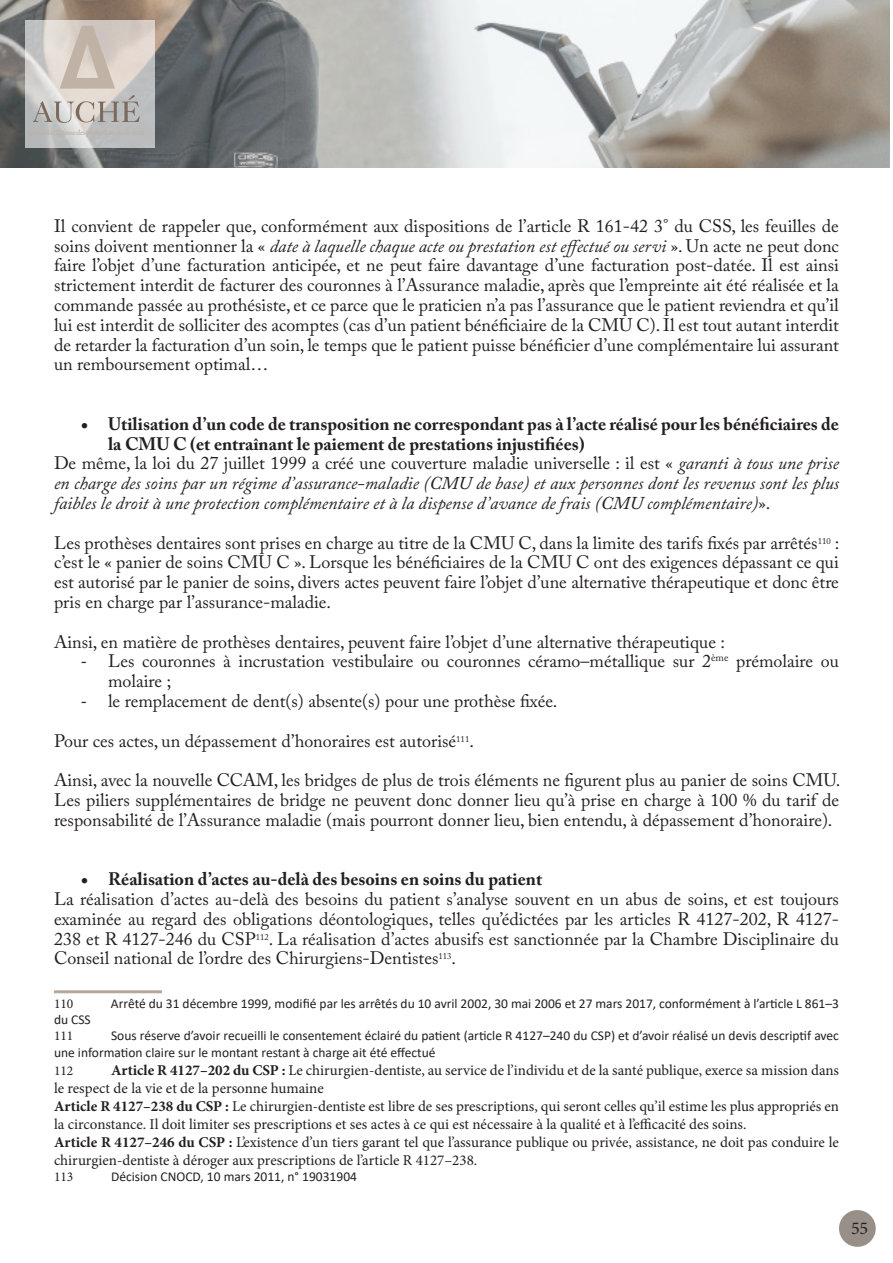
<style>
.page{position:relative;width:893px;height:1263px;background:#fff}
.page>*{position:absolute;margin:0;border:0;box-sizing:border-box;transform-origin:0 0}
.t1{font:18px/19.8px "Adobe Caslon Pro";color:#231f20;text-align:justify}
.t2{font:italic 18px/19.8px "Adobe Caslon Pro";color:#231f20;text-align:justify}
.t3{font:700 18px/19.8px "Adobe Caslon Pro";color:#231f20}
.t4{font:18px "Minion Pro";color:#231f20}
.Style_de_paragraphe_2{font:15px/18px "Minion Pro";color:#231f20}
.Style_de_paragraphe_2-2{font:13.5px/16.2px "Calibri";color:#231f20}
.Style_de_paragraphe_2-3{font:13.5px "Minion Pro";color:#231f20}
.s1{font-style:italic}
.s2{font-style:normal}
.s3{font-family:"Calibri"}
.s4{font-weight:700}
</style>
<div class="page">
<img style="left:0;top:0;width:889px;height:168px">
<svg style="left:26px;top:21px;width:129px;height:127px"></svg>
<svg style="left:60px;top:26px;width:55px;height:63px"></svg>
<svg style="left:33px;top:95px;width:107px;height:28px"></svg>
<div style="left:839px;top:1210px;width:37px;height:37px;background:#988f88;border-radius:50%"></div>
<hr style="left:54px;top:990px;width:108px;height:3px;background:#b6a99c">
<p class="t1" style="left:54px;top:216px;width:786px">Il convient de rappeler que, conformément aux dispositions de l’article R 161-42 3° du CSS, les feuilles de soins doivent mentionner la « <span class="s1">date à laquelle chaque acte ou prestation est effectué ou servi</span> ». Un acte ne peut donc faire l’objet d’une facturation anticipée, et ne peut faire davantage d’une facturation post-datée. Il est ainsi strictement interdit de facturer des couronnes à l’Assurance maladie, après que l’empreinte ait été réalisée et la commande passée au prothésiste, et ce parce que le praticien n’a pas l’assurance que le patient reviendra et qu’il lui est interdit de solliciter des acomptes (cas d’un patient bénéficiaire de la CMU C). Il est tout autant interdit de retarder la facturation d’un soin, le temps que le patient puisse bénéficier d’une complémentaire lui assurant un remboursement optimal…</p>
<p class="t3" style="left:108px;top:414px;width:732px;text-indent:-27px">• Utilisation d’un code de transposition ne correspondant pas à l’acte réalisé pour les bénéficiaires de la CMU C (et entraînant le paiement de prestations injustifiées)</p>
<p class="t2" style="left:54px;top:453px;width:787px"><span class="s2">De même, la loi du 27 juillet 1999 a créé une couverture maladie universelle : il est «</span> garanti à tous une prise en charge des soins par un régime d’assurance-maladie (CMU de base) et aux personnes dont les revenus sont les plus faibles le droit à une protection complémentaire et à la dispense d’avance de frais (CMU complémentaire)<span class="s2">».</span></p>
<p class="t1" style="left:54px;top:532px;width:787px">Les prothèses dentaires sont prises en charge au titre de la CMU C, dans la limite des tarifs fixés par arrêtés<sup>110</sup> : c’est le « panier de soins CMU C ». Lorsque les bénéficiaires de la CMU C ont des exigences dépassant ce qui est autorisé par le panier de soins, divers actes peuvent faire l’objet d’une alternative thérapeutique et donc être pris en charge par l’assurance-maladie.</p>
<p class="t1" style="left:54px;top:631px;width:673px">Ainsi, en matière de prothèses dentaires, peuvent faire l’objet d’une alternative thérapeutique :</p>
<p class="t1" style="left:108px;top:651px;width:732px;text-indent:-27px"><span class="s3">-</span> Les couronnes à incrustation vestibulaire ou couronnes céramo–métallique sur 2<sup>ème</sup> prémolaire ou molaire ;</p>
<p class="t1" style="left:81px;top:691px;width:478px"><span class="s3">-</span> le remplacement de dent(s) absente(s) pour une prothèse fixée.</p>
<p class="t1" style="left:54px;top:730px;width:421px">Pour ces actes, un dépassement d’honoraires est autorisé<sup>111</sup>.</p>
<p class="t1" style="left:54px;top:770px;width:788px">Ainsi, avec la nouvelle CCAM, les bridges de plus de trois éléments ne figurent plus au panier de soins CMU.<br>Les piliers supplémentaires de bridge ne peuvent donc donner lieu qu’à prise en charge à 100 % du tarif de responsabilité de l’Assurance maladie (mais pourront donner lieu, bien entendu, à dépassement d’honoraire).</p>
<p class="t3" style="left:81px;top:869px;width:463px">• Réalisation d’actes au-delà des besoins en soins du patient</p>
<p class="t1" style="left:54px;top:889px;width:786px">La réalisation d’actes au-delà des besoins du patient s’analyse souvent en un abus de soins, et est toujours examinée au regard des obligations déontologiques, telles qu’édictées par les articles R 4127-202, R 4127- 238 et R 4127-246 du CSP<sup>112</sup>. La réalisation d’actes abusifs est sanctionnée par la Chambre Disciplinaire du Conseil national de l’ordre des Chirurgiens-Dentistes<sup>113</sup>.</p>
<p class="Style_de_paragraphe_2-3" style="left:54px;top:995px;width:21px">110</p>
<p class="Style_de_paragraphe_2-2" style="left:111px;top:995px;width:729px">Arrêté du 31 décembre 1999, modifié par les arrêtés du 10 avril 2002, 30 mai 2006 et 27 mars 2017, conformément à l’article L 861–3</p>
<p class="Style_de_paragraphe_2-2" style="left:54px;top:1011px;width:38px">du CSS</p>
<p class="Style_de_paragraphe_2-3" style="left:54px;top:1027px;width:21px">111</p>
<p class="Style_de_paragraphe_2-2" style="left:54px;top:1027px;width:786px;text-indent:57px">Sous réserve d’avoir recueilli le consentement éclairé du patient (article R 4127–240 du CSP) et d’avoir réalisé un devis descriptif avec une information claire sur le montant restant à charge ait été effectué</p>
<p class="Style_de_paragraphe_2-3" style="left:54px;top:1061px;width:21px">112</p>
<p class="Style_de_paragraphe_2" style="left:54px;top:1061px;width:786px;text-indent:57px"><span class="s4">Article R 4127–202 du CSP :</span> Le chirurgien-dentiste, au service de l’individu et de la santé publique, exerce sa mission dans le respect de la vie et de la personne humaine</p>
<p class="Style_de_paragraphe_2" style="left:54px;top:1097px;width:786px"><span class="s4">Article R 4127–238 du CSP :</span> Le chirurgien-dentiste est libre de ses prescriptions, qui seront celles qu’il estime les plus appropriés en la circonstance. Il doit limiter ses prescriptions et ses actes à ce qui est nécessaire à la qualité et à l’efficacité des soins.</p>
<p class="Style_de_paragraphe_2" style="left:54px;top:1133px;width:786px"><span class="s4">Article R 4127–246 du CSP :</span> L’existence d’un tiers garant tel que l’assurance publique ou privée, assistance, ne doit pas conduire le chirurgien-dentiste à déroger aux prescriptions de l’article R 4127–238.</p>
<p class="Style_de_paragraphe_2-3" style="left:54px;top:1167px;width:21px">113</p>
<p class="Style_de_paragraphe_2-2" style="left:111px;top:1168px;width:247px">Décision CNOCD, 10 mars 2011, n° 19031904</p>
<p class="t4" style="left:851px;top:1216px;width:19px">55</p>
</div>
